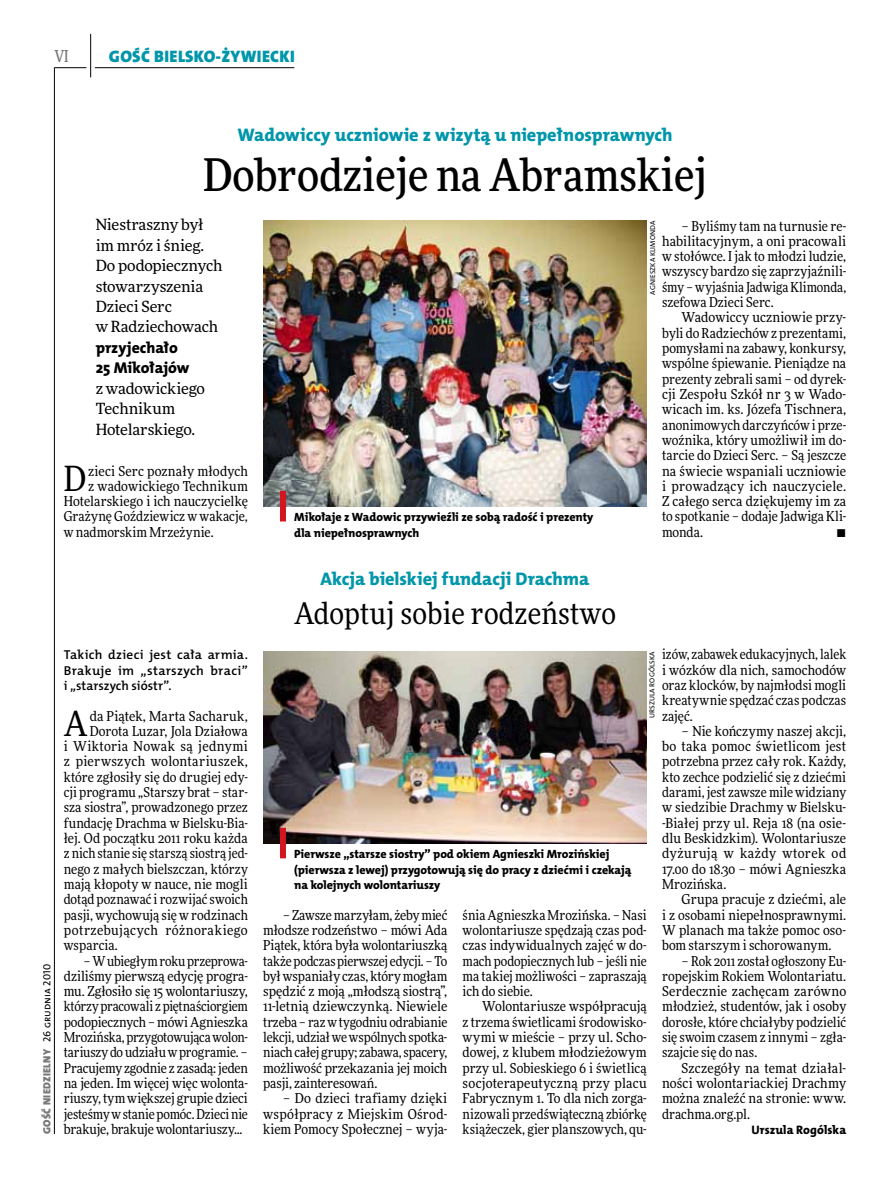
<style>
.page{position:relative;width:893px;height:1191px;background:#fff}
.page>*{position:absolute;margin:0;border:0;box-sizing:border-box;transform-origin:0 0}
.t1{font:500 45px "Freeday Narrow";color:#000}
.t2{font:34.8px "Freeday Narrow News";color:#000}
.t3{font:30px "Freeday Narrow News";letter-spacing:.01em;color:#000}
.t4{font:18.3px "The Mix HP8 Ex Bld";letter-spacing:-.005em;color:#0096aa}
.t5{font:16.65px "The Mix HP9 Blk";letter-spacing:.02em;color:#0096aa}
.t6{font:500 16.5px "Freeday Narrow";color:#787779;scale:.9 1}
.t7{font:15.75px/20.4px "The Mix HP8 Ex Bld";letter-spacing:-.005em;color:#000}
.t8{font:15.45px/20.4px "Freeday News";letter-spacing:-.005em;color:#000}
.t9{font:13.65px/15.3px "Freeday Narrow News";letter-spacing:.005em;color:#000;text-align:justify}
.t10{font:13.65px "Freeday Narrow News";letter-spacing:.03em;color:#000}
.t11{font:13.65px "Freeday Narrow News";letter-spacing:.025em;color:#000}
.t12{font:12.9px/15.3px "The Mix HP6 Se Bld";letter-spacing:.015em;color:#000;text-align:justify}
.t13{font:12.3px "The Mix HP8 Ex Bld";letter-spacing:.005em;color:#000}
.t14{font:12px/15.3px "The Mix HP8 Ex Bld";letter-spacing:-.005em;color:#000}
.t15{font:10.5px "The Mix HP9 Blk";letter-spacing:.025em;color:#787779}
.t16{font:7.2px "The Mix HP5 Plain";letter-spacing:.015em;color:#000}
.s1{font-family:"The Mix HP5 Plain";color:#000}
</style>
<div class="page">
<hr style="left:54px;top:67px;width:1px;height:1067px;background:#000">
<hr style="left:90px;top:34px;width:1px;height:43px;background:#000">
<hr style="left:54px;top:67px;width:32px;height:1px;background:#000">
<hr style="left:95px;top:67px;width:199px;height:1px;background:#000">
<img style="left:263px;top:220px;width:384px;height:286px">
<div style="left:280px;top:491px;width:6px;height:30px;background:#d3151f"></div>
<img style="left:263px;top:651px;width:384px;height:192px">
<div style="left:280px;top:827px;width:6px;height:31px;background:#d3151f"></div>
<p class="t6" style="left:54px;top:46px;width:17px">VI</p>
<p class="t5" style="left:109px;top:46px;width:187px">GOŚĆ BIELSKO-ŻYWIECKI</p>
<h3 class="t4" style="left:237px;top:123px;width:437px">Wadowiccy uczniowie z wizytą u niepełnosprawnych</h3>
<h1 class="t1" style="left:203px;top:147px;width:505px">Dobrodzieje na Abramskiej</h1>
<p class="t8" style="left:96px;top:214px;width:128px">Niestraszny był im mróz i śnieg.<br>Do podopiecznych stowarzyszenia<br>Dzieci Serc<br>w Radziechowach</p>
<p class="t7" style="left:96px;top:337px;width:95px">przyjechało<br>25 Mikołajów</p>
<p class="t8" style="left:96px;top:378px;width:111px">z wadowickiego<br>Technikum<br>Hotelarskiego.</p>
<h2 class="t2" style="left:64px;top:457px;width:24px">D</h2>
<p class="t9" style="left:88px;top:463px;width:161px">zieci Serc poznały młodych</p>
<p class="t9" style="left:88px;top:478px;width:161px">z wadowickiego Technikum</p>
<p class="t9" style="left:64px;top:493px;width:186px">Hotelarskiego i ich nauczycielkę</p>
<p class="t9" style="left:64px;top:509px;width:186px">Grażynę Goździewicz w wakacje,</p>
<p class="t9" style="left:64px;top:524px;width:151px">w nadmorskim Mrzeżynie.</p>
<p class="t15" style="left:40px;top:1134px;width:171px;rotate:-90deg">GOŚĆ NIEDZIELNY <span class="s1">26 grudnia 2010</span></p>
<p class="t12" style="left:64px;top:647px;width:186px">Takich dzieci jest cała armia.<br>Brakuje im „starszych braci” i „starszych sióstr”.</p>
<h2 class="t2" style="left:64px;top:702px;width:25px">A</h2>
<p class="t9" style="left:90px;top:708px;width:160px">da Piątek, Marta Sacharuk,</p>
<p class="t9" style="left:90px;top:723px;width:160px">Dorota Luzar, Jola Działowa</p>
<p class="t11" style="left:64px;top:738px;width:186px">i Wiktoria Nowak są jednymi</p>
<p class="t9" style="left:64px;top:754px;width:186px">z pierwszych wolontariuszek,</p>
<p class="t9" style="left:64px;top:769px;width:186px">które zgłosiły się do drugiej edy-</p>
<p class="t9" style="left:64px;top:784px;width:186px">cji programu „Starszy brat – star-</p>
<p class="t9" style="left:64px;top:799px;width:186px">sza siostra”, prowadzonego przez</p>
<p class="t9" style="left:64px;top:815px;width:186px">fundację Drachma w Bielsku-Bia-</p>
<p class="t9" style="left:64px;top:830px;width:186px">łej. Od początku 2011 roku każda</p>
<p class="t9" style="left:64px;top:845px;width:186px">z nich stanie się starszą siostrą jed-</p>
<p class="t9" style="left:64px;top:861px;width:186px">nego z małych bielszczan, którzy</p>
<p class="t9" style="left:64px;top:876px;width:186px">mają kłopoty w nauce, nie mogli</p>
<p class="t9" style="left:64px;top:891px;width:186px">dotąd poznawać i rozwijać swoich</p>
<p class="t9" style="left:64px;top:907px;width:186px">pasji, wychowują się w rodzinach</p>
<p class="t10" style="left:64px;top:921px;width:186px">potrzebujących różnorakiego</p>
<p class="t9" style="left:64px;top:937px;width:56px">wsparcia.</p>
<p class="t9" style="left:64px;top:953px;width:186px;text-indent:20px">– W ubiegłym roku przeprowa&shy;dziliśmy pierwszą edycję progra&shy;mu. Zgłosiło się 15 wolontariuszy, którzy pracowali z piętnaściorgiem podopiecznych – mówi Agnieszka Mrozińska, przygotowująca wolon&shy;tariuszy do udziału w programie. – Pracujemy zgodnie z zasadą: jeden na jeden. Im więcej więc wolonta&shy;riuszy, tym większej grupie dzieci jesteśmy w stanie pomóc. Dzieci nie brakuje, brakuje wolontariuszy...</p>
<p class="t14" style="left:294px;top:510px;width:301px">Mikołaje z Wadowic przywieźli ze sobą radość i prezenty dla niepełnosprawnych</p>
<h3 class="t4" style="left:321px;top:567px;width:270px">Akcja bielskiej fundacji Drachma</h3>
<h3 class="t3" style="left:294px;top:594px;width:323px">Adoptuj sobie rodzeństwo</h3>
<p class="t9" style="left:662px;top:218px;width:186px;text-indent:20px">– Byliśmy tam na turnusie re&shy;habilitacyjnym, a oni pracowali w stołówce. I jak to młodzi ludzie, wszyscy bardzo się zaprzyjaźnili&shy;śmy – wyjaśnia Jadwiga Klimonda, szefowa Dzieci Serc.</p>
<p class="t9" style="left:662px;top:310px;width:186px;text-indent:20px">Wadowiccy uczniowie przy&shy;byli do Radziechów z prezentami, pomysłami na zabawy, konkursy, wspólne śpiewanie. Pieniądze na prezenty zebrali sami – od dyrek&shy;cji Zespołu Szkół nr 3 w Wado&shy;wicach im. ks. Józefa Tischnera, anonimowych darczyńców i prze&shy;woźnika, który umożliwił im do&shy;tarcie do Dzieci Serc. – Są jeszcze na świecie wspaniali uczniowie i prowadzący ich nauczyciele.<br>Z całego serca dziękujemy im za to spotkanie – dodaje Jadwiga Kli&shy;monda.</p>
<p class="t16" style="left:648px;top:295px;width:76px;rotate:-90deg">Agn ieszka Klimon da</p>
<p class="t9" style="left:837px;top:524px;width:11px">•</p>
<p class="t9" style="left:662px;top:646px;width:186px">izów, zabawek edukacyjnych, lalek i wózków dla nich, samochodów oraz klocków, by najmłodsi mogli kreatywnie spędzać czas podczas zajęć.</p>
<p class="t9" style="left:662px;top:723px;width:186px;text-indent:20px">– Nie kończymy naszej akcji, bo taka pomoc świetlicom jest potrzebna przez cały rok. Każdy, kto zechce podzielić się z dziećmi darami, jest zawsze mile widziany w siedzibie Drachmy w Bielsku--Białej przy ul. Reja 18 (na osie&shy;dlu Beskidzkim). Wolontariusze dyżurują w każdy wtorek od 17.00 do 18.30 – mówi Agnieszka Mrozińska.</p>
<p class="t9" style="left:662px;top:891px;width:186px;text-indent:20px">Grupa pracuje z dziećmi, ale i z osobami niepełnosprawnymi.<br>W planach ma także pomoc oso&shy;bom starszym i schorowanym.</p>
<p class="t9" style="left:662px;top:953px;width:186px;text-indent:20px">– Rok 2011 został ogłoszony Eu&shy;ropejskim Rokiem Wolontariatu.<br>Serdecznie zachęcam zarówno młodzież, studentów, jak i osoby dorosłe, które chciałyby podzielić się swoim czasem z innymi – zgła&shy;szajcie się do nas.</p>
<p class="t9" style="left:662px;top:1060px;width:186px;text-indent:20px">Szczegóły na temat działal&shy;ności wolontariackiej Drachmy można znaleźć na stronie: www. drachma.org.pl.</p>
<p class="t13" style="left:751px;top:1122px;width:96px">Urszula Rogólska</p>
<p class="t16" style="left:647px;top:718px;width:68px;rotate:-90deg">Urszu la Rogólska</p>
<p class="t14" style="left:294px;top:846px;width:339px">Pierwsze „starsze siostry” pod okiem Agnieszki Mrozińskiej (pierwsza z lewej) przygotowują się do pracy z dziećmi i czekają na kolejnych wolontariuszy</p>
<p class="t9" style="left:263px;top:907px;width:186px;text-indent:20px">– Zawsze marzyłam, żeby mieć młodsze rodzeństwo – mówi Ada Piątek, która była wolontariuszką także podczas pierwszej edycji. – To był wspaniały czas, który mogłam spędzić z moją „młodszą siostrą”, 11-letnią dziewczynką. Niewiele trzeba – raz w tygodniu odrabianie lekcji, udział we wspólnych spotka&shy;niach całej grupy; zabawa, spacery, możliwość przekazania jej moich pasji, zainteresowań.</p>
<p class="t9" style="left:263px;top:1090px;width:186px;text-indent:20px">– Do dzieci trafiamy dzięki współpracy z Miejskim Ośrod&shy;kiem Pomocy Społecznej – wyja-</p>
<p class="t9" style="left:463px;top:907px;width:186px">śnia Agnieszka Mrozińska. – Nasi wolontariusze spędzają czas pod&shy;czas indywidualnych zajęć w do&shy;mach podopiecznych lub – jeśli nie ma takiej możliwości – zapraszają ich do siebie.</p>
<p class="t9" style="left:463px;top:998px;width:186px;text-indent:20px">Wolontariusze współpracują z trzema świetlicami środowisko&shy;wymi w mieście – przy ul. Scho&shy;dowej, z klubem młodzieżowym przy ul. Sobieskiego 6 i świetlicą socjoterapeutyczną przy placu Fabrycznym 1. To dla nich zorga&shy;nizowali przedświąteczną zbiórkę książeczek, gier planszowych, qu-</p>
</div>
